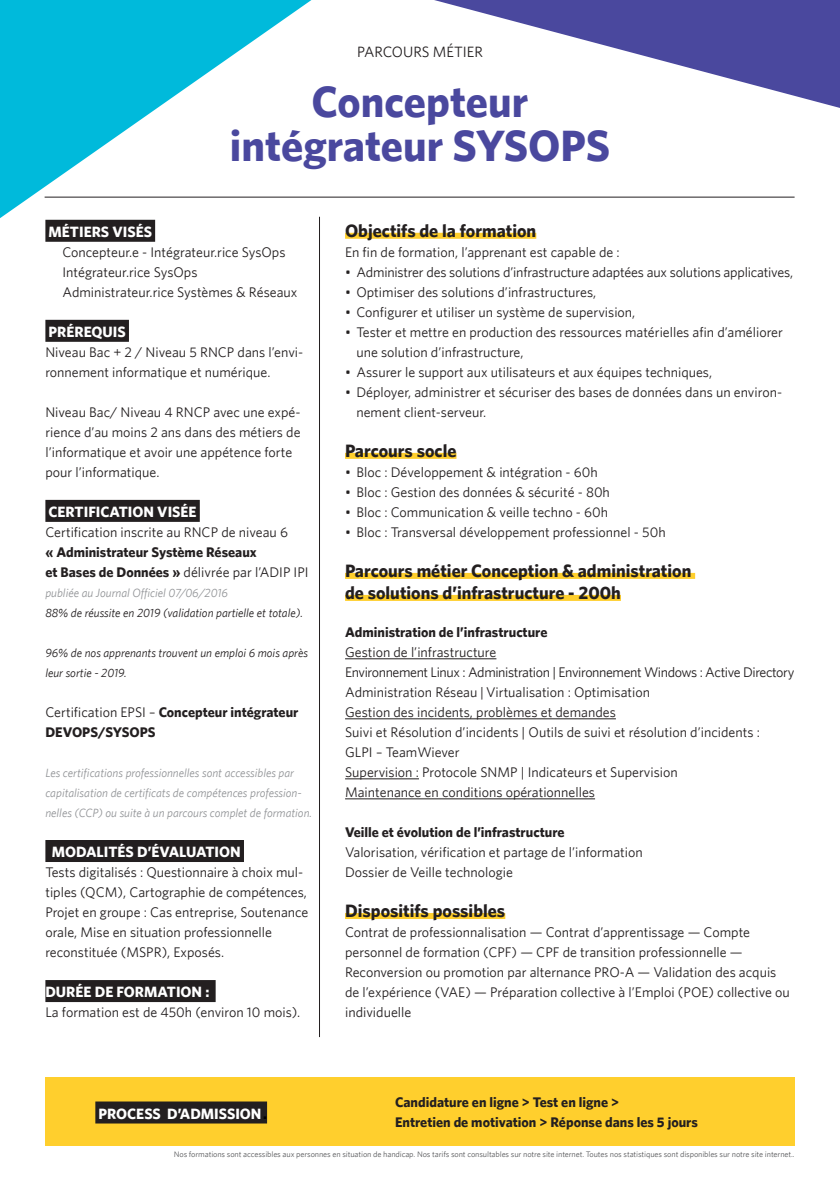
<style>
.page{position:relative;width:840px;height:1191px;background:#fff}
.page>*{position:absolute;margin:0;border:0;box-sizing:border-box;transform-origin:0 0}
.formation{font:700 44px/44px "Whitney";color:#4a489e;text-align:center}
.sous-titre{font:700 18px/22px "Whitney";color:#231f20}
.Tag{font:700 15px "Whitney";color:#fff}
.bachelor___expert{font:15px "Whitney";color:#231f20}
.courant{font:14px/20px "Whitney";color:#231f20}
.courant-2{font:700 14px/20px "Whitney";color:#231f20}
.courant-3{font:14px "Whitney";letter-spacing:-.03em;color:#231f20}
.courant-4{font:italic 12px/20px "Whitney";color:#939598}
.courant-5{font:italic 12px/20px "Whitney";color:#231f20}
.courant-6{font:8px "Whitney";color:#57585a}
.s1{font-weight:700}
.s2{color:#939598}
.s3{font-weight:400}
.s4{color:#000001}
</style>
<div class="page">
<hr style="left:319px;top:217px;width:1px;height:820px;background:#231f20">
<div style="left:45px;top:1077px;width:749px;height:68px;background:#ffcf2d"></div>
<div style="left:95px;top:1101px;width:172px;height:22px;background:#231f20"></div>
<hr style="left:45px;top:197px;width:749px;height:1px;background:#231f20">
<svg style="left:0;top:0;width:400px;height:230px"></svg>
<svg style="left:252px;top:0;width:587px;height:112px"></svg>
<div style="left:357px;top:40px;width:125px;height:22px;background:#fff"></div>
<div style="left:45px;top:220px;width:110px;height:22px;background:#231f20"></div>
<div style="left:45px;top:320px;width:84px;height:22px;background:#231f20"></div>
<div style="left:45px;top:500px;width:155px;height:22px;background:#231f20"></div>
<div style="left:45px;top:840px;width:199px;height:22px;background:#231f20"></div>
<div style="left:45px;top:980px;width:170px;height:22px;background:#231f20"></div>
<div style="left:345px;top:233px;width:191px;height:6px;background:#ffcf2d"></div>
<div style="left:345px;top:453px;width:111px;height:6px;background:#ffcf2d"></div>
<div style="left:345px;top:573px;width:349px;height:6px;background:#ffcf2d"></div>
<div style="left:345px;top:595px;width:275px;height:6px;background:#ffcf2d"></div>
<hr style="left:345px;top:658px;width:151px;height:1px;background:#231f20">
<hr style="left:345px;top:718px;width:270px;height:1px;background:#231f20">
<hr style="left:345px;top:778px;width:74px;height:1px;background:#231f20">
<hr style="left:345px;top:798px;width:249px;height:1px;background:#231f20">
<div style="left:345px;top:913px;width:160px;height:6px;background:#ffcf2d"></div>
<p class="bachelor___expert" style="left:357px;top:43px;width:127px">PARCOURS MÉTIER</p>
<p class="formation" style="left:230px;top:78px;width:381px">Concepteur intégrateur SYSOPS</p>
<p class="Tag" style="left:48px;top:222px;width:105px">MÉTIERS VISÉS</p>
<p class="courant" style="left:62px;top:242px;width:224px">Concepteur.e - Intégrateur.rice SysOps</p>
<p class="courant" style="left:62px;top:262px;width:136px">Intégrateur.rice SysOps</p>
<p class="courant" style="left:62px;top:282px;width:236px">Administrateur.rice Systèmes &amp; Réseaux</p>
<p class="Tag" style="left:48px;top:322px;width:79px">PRÉREQUIS</p>
<p class="courant" style="left:45px;top:342px;width:259px">Niveau Bac + 2 / Niveau 5 RNCP dans l’envi&shy;ronnement informatique et numérique.</p>
<p class="courant" style="left:45px;top:402px;width:256px">Niveau Bac/ Niveau 4 RNCP avec une expé&shy;rience d’au moins 2 ans dans des métiers de l’informatique et avoir une appétence forte pour l’informatique.</p>
<p class="Tag" style="left:48px;top:502px;width:149px">CERTIFICATION VISÉE</p>
<p class="courant" style="left:45px;top:522px;width:264px">Certification inscrite au RNCP de niveau 6<br><span class="s1">« Administrateur Système Réseaux<br>et Bases de Données »</span> délivrée par l’ADIP IPI</p>
<p class="courant-5" style="left:45px;top:582px;width:259px"><span class="s2">publiée au Journal Officiel 07/06/2016<br></span>88% de réussite en 2019 (validation partielle et totale).</p>
<p class="courant-5" style="left:45px;top:642px;width:264px">96% de nos apprenants trouvent un emploi 6 mois après leur sortie - 2019.</p>
<p class="courant-2" style="left:45px;top:701px;width:254px"><span class="s3">Certification EPSI –</span> Concepteur intégrateur<br>DEVOPS/SYSOPS</p>
<p class="courant-4" style="left:45px;top:762px;width:268px">Les certifications professionnelles sont accessibles par capitalisation de certificats de compétences profession&shy;nelles (CCP) ou suite à un parcours complet de formation.</p>
<p class="Tag" style="left:52px;top:842px;width:190px">MODALITÉS D’ÉVALUATION</p>
<p class="courant" style="left:45px;top:862px;width:264px">Tests digitalisés : Questionnaire à choix mul&shy;tiples (QCM), Cartographie de compétences, Projet en groupe : Cas entreprise, Soutenance orale, Mise en situation professionnelle reconstituée (MSPR), Exposés.</p>
<p class="Tag" style="left:45px;top:982px;width:165px">DURÉE DE FORMATION :</p>
<p class="courant" style="left:45px;top:1002px;width:256px">La formation est de 450h (environ 10 mois).</p>
<p class="sous-titre" style="left:345px;top:219px;width:193px">Objectifs de la formation</p>
<p class="courant" style="left:345px;top:242px;width:276px">En fin de formation, l’apprenant est capable de :</p>
<p class="courant" style="left:345px;top:262px;width:449px">• Administrer des solutions d’infrastructure adaptées aux solutions applicatives,</p>
<p class="courant" style="left:345px;top:282px;width:252px">• Optimiser des solutions d’infrastructures,</p>
<p class="courant" style="left:345px;top:302px;width:291px">• Configurer et utiliser un système de supervision,</p>
<p class="courant" style="left:356px;top:322px;width:428px;text-indent:-11px">• Tester et mettre en production des ressources matérielles afin d’améliorer une solution d’infrastructure,</p>
<p class="courant" style="left:345px;top:362px;width:368px">• Assurer le support aux utilisateurs et aux équipes techniques,</p>
<p class="courant" style="left:356px;top:382px;width:427px;text-indent:-11px">• Déployer, administrer et sécuriser des bases de données dans un environ&shy;nement client-serveur.</p>
<p class="sous-titre" style="left:345px;top:439px;width:113px">Parcours socle</p>
<p class="courant" style="left:345px;top:462px;width:254px">• Bloc : Développement &amp; intégration - 60h</p>
<p class="courant" style="left:345px;top:482px;width:266px">• Bloc : Gestion des données &amp; sécurité - 80h</p>
<p class="courant" style="left:345px;top:502px;width:264px">• Bloc : Communication &amp; veille techno - 60h</p>
<p class="courant" style="left:345px;top:522px;width:322px">• Bloc : Transversal développement professionnel - 50h</p>
<p class="sous-titre" style="left:345px;top:559px;width:347px">Parcours métier Conception &amp; administration de solutions d’infrastructure - 200h</p>
<p class="courant-2" style="left:345px;top:621px;width:204px">Administration de l’infrastructure</p>
<p class="courant" style="left:345px;top:642px;width:153px">Gestion de l’infrastructure</p>
<p class="courant-3" style="left:345px;top:664px;width:450px">Environnement Linux : Administration | Environnement Windows : Active Directory</p>
<p class="courant" style="left:345px;top:682px;width:306px">Administration Réseau | Virtualisation : Optimisation</p>
<p class="courant" style="left:345px;top:702px;width:272px">Gestion des incidents, problèmes et demandes</p>
<p class="courant" style="left:345px;top:722px;width:416px">Suivi et Résolution d’incidents | Outils de suivi et résolution d’incidents :<br>GLPI – TeamWiever</p>
<p class="courant" style="left:345px;top:762px;width:334px">Supervision : Protocole SNMP | Indicateurs et Supervision</p>
<p class="courant" style="left:345px;top:782px;width:251px">Maintenance en conditions opérationnelles</p>
<p class="courant-2" style="left:345px;top:821px;width:221px">Veille et évolution de l’infrastructure</p>
<p class="courant" style="left:345px;top:842px;width:299px">Valorisation, vérification et partage de l’information</p>
<p class="courant" style="left:345px;top:862px;width:169px">Dossier de Veille technologie</p>
<p class="sous-titre" style="left:345px;top:899px;width:162px">Dispositifs possibles</p>
<p class="courant" style="left:345px;top:922px;width:446px">Contrat de professionnalisation — Contrat d’apprentissage — Compte personnel de formation (CPF) — CPF de transition professionnelle — Reconversion ou promotion par alternance PRO-A — Validation des acquis de l’expérience (VAE) — Préparation collective à l’Emploi (POE) collective ou individuelle</p>
<p class="Tag" style="left:98px;top:1104px;width:170px">PROCESS D’ADMISSION <span class="s4">.</span></p>
<p class="courant-2" style="left:395px;top:1092px;width:304px">Candidature en ligne &gt; Test en ligne &gt;<br>Entretien de motivation &gt; Réponse dans les 5 jours</p>
<p class="courant-6" style="left:174px;top:1149px;width:622px">Nos formations sont accessibles aux personnes en situation de handicap. Nos tarifs sont consultables sur notre site internet. Toutes nos statistiques sont disponibles sur notre site internet..</p>
</div>
